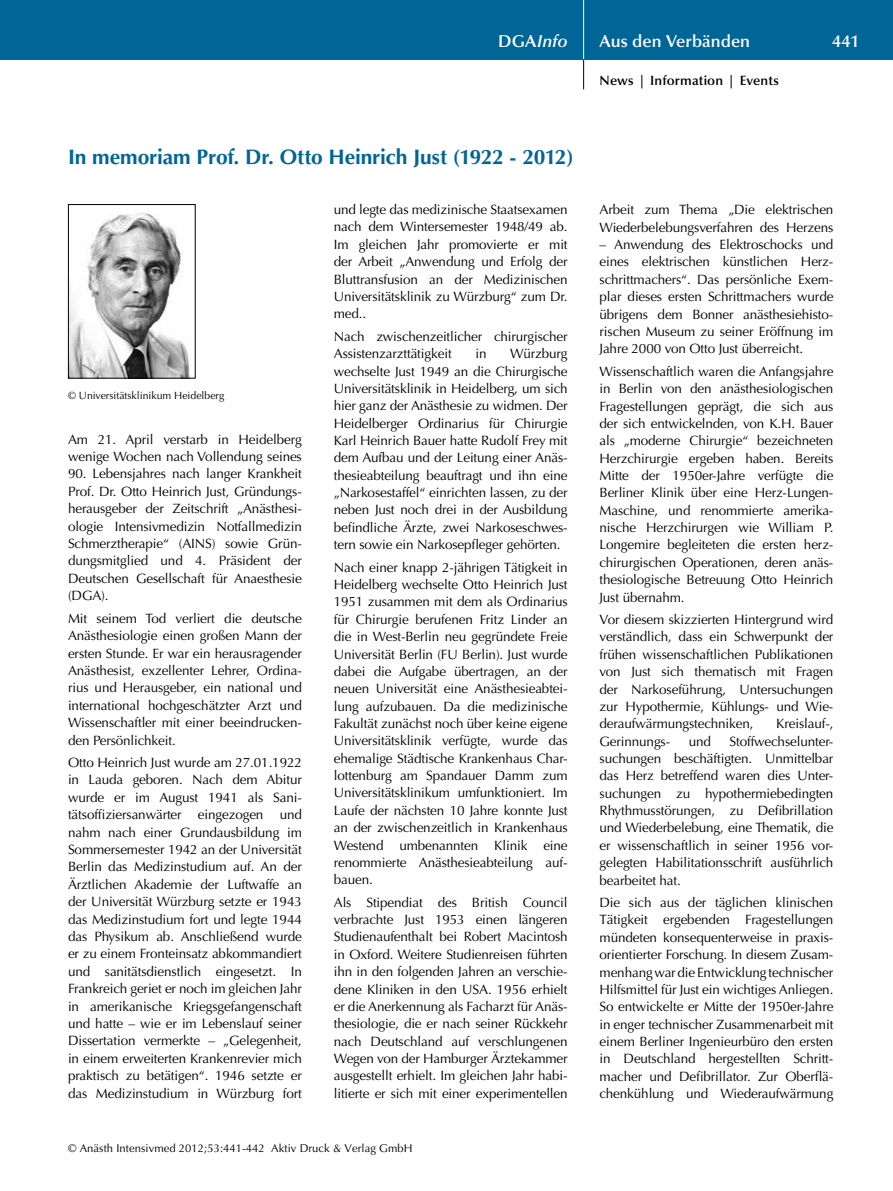
<style>
.page{position:relative;width:893px;height:1191px;background:#fff}
.page>*{position:absolute;margin:0;border:0;box-sizing:border-box;transform-origin:0 0}
.t1{font:700 21px "Optima";letter-spacing:-.01em;color:#006597}
.t2{font:600 17.25px "Optima";color:#fff}
.t3{font:italic 600 17.25px "Optima";color:#fff}
.t4{font:13.5px/17.4px "Optima";letter-spacing:-.01em;color:#000;text-align:justify}
.t5{font:600 13.5px "Optima";letter-spacing:.01em;color:#000}
.t6{font:11.25px "Optima";letter-spacing:.005em;color:#000}
.t7{font:10.5px "Optima";color:#000}
.s1{font-style:normal}
</style>
<div class="page">
<div style="left:0;top:0;width:893px;height:60px;background:#006597"></div>
<hr style="left:583px;top:0;width:1px;height:60px;background:#fff">
<svg style="left:583px;top:60px;width:1px;height:29px"></svg>
<img style="left:70px;top:212px;width:120px;height:164px">
<div style="left:68px;top:204px;width:128px;height:174px;border:1px solid #000"></div>
<p class="t3" style="left:498px;top:31px;width:71px"><span class="s1">DGA</span>Info</p>
<p class="t2" style="left:600px;top:31px;width:152px">Aus den Verbänden</p>
<p class="t2" style="left:832px;top:31px;width:28px">441</p>
<p class="t5" style="left:600px;top:73px;width:181px">News | Information | Events</p>
<h1 class="t1" style="left:68px;top:145px;width:507px">In memoriam Prof. Dr. Otto Heinrich Just (1922 - 2012)</h1>
<p class="t7" style="left:68px;top:389px;width:158px">© Universitätsklinikum Heidelberg</p>
<p class="t4" style="left:68px;top:430px;width:235px">Am 21. April verstarb in Heidelberg wenige Wochen nach Vollendung seines</p>
<p class="t4" style="left:68px;top:465px;width:235px">90. Lebensjahres nach langer Krankheit Prof. Dr. Otto Heinrich Just, Gründungs&shy;herausgeber der Zeitschrift „Anästhesi&shy;ologie Intensivmedizin Notfallmedizin Schmerztherapie“ (AINS) sowie Grün&shy;dungsmitglied und 4. Präsident der Deutschen Gesellschaft für Anaesthesie (DGA).</p>
<p class="t4" style="left:68px;top:609px;width:235px">Mit seinem Tod verliert die deutsche Anästhesiologie einen großen Mann der ersten Stunde. Er war ein herausragender Anästhesist, exzellenter Lehrer, Ordina&shy;rius und Herausgeber, ein national und international hochgeschätzter Arzt und Wissenschaftler mit einer beeindrucken&shy;den Persönlichkeit.</p>
<p class="t4" style="left:68px;top:754px;width:235px">Otto Heinrich Just wurde am 27.01.1922 in Lauda geboren. Nach dem Abitur wurde er im August 1941 als Sani&shy;tätsoffiziersanwärter eingezogen und nahm nach einer Grundausbildung im Sommersemester 1942 an der Universität Berlin das Medizinstudium auf. An der Ärztlichen Akademie der Luftwaffe an der Universität Würzburg setzte er 1943 das Medizinstudium fort und legte 1944 das Physikum ab. Anschließend wurde er zu einem Fronteinsatz abkommandiert und sanitätsdienstlich eingesetzt. In Frankreich geriet er noch im gleichen Jahr in amerikanische Kriegsgefangenschaft und hatte – wie er im Lebenslauf seiner Dissertation vermerkte – „Gelegenheit, in einem erweiterten Krankenrevier mich praktisch zu betätigen“. 1946 setzte er das Medizinstudium in Würzburg fort</p>
<p class="t4" style="left:334px;top:201px;width:235px">und legte das medizinische Staatsexamen nach dem Wintersemester 1948/49 ab.<br>Im gleichen Jahr promovierte er mit der Arbeit „Anwendung und Erfolg der Bluttransfusion an der Medizinischen Universitätsklinik zu Würzburg“ zum Dr. med..</p>
<p class="t4" style="left:334px;top:328px;width:235px">Nach zwischenzeitlicher chirurgischer<br>Assistenzarzttätigkeit</p>
<p class="t4" style="left:334px;top:345px;width:235px;text-indent:176px">Würzburg wechselte Just 1949 an die Chirurgische Universitätsklinik in Heidelberg, um sich hier ganz der Anästhesie zu widmen. Der Heidelberger Ordinarius für Chirurgie Karl Heinrich Bauer hatte Rudolf Frey mit dem Aufbau und der Leitung einer Anäs&shy;thesieabteilung beauftragt und ihn eine „Narkosestaffel“ einrichten lassen, zu der neben Just noch drei in der Ausbildung befindliche Ärzte, zwei Narkoseschwes&shy;tern sowie ein Narkosepfleger gehörten.</p>
<p class="t4" style="left:334px;top:558px;width:235px">Nach einer knapp 2-jährigen Tätigkeit in Heidelberg wechselte Otto Heinrich Just 1951 zusammen mit dem als Ordinarius für Chirurgie berufenen Fritz Linder an die in West-Berlin neu gegründete Freie Universität Berlin (FU Berlin). Just wurde dabei die Aufgabe übertragen, an der neuen Universität eine Anästhesieabtei&shy;lung aufzubauen. Da die medizinische Fakultät zunächst noch über keine eigene Universitätsklinik verfügte, wurde das ehemalige Städtische Krankenhaus Char&shy;lottenburg am Spandauer Damm zum Universitätsklinikum umfunktioniert. Im Laufe der nächsten 10 Jahre konnte Just an der zwischenzeitlich in Krankenhaus Westend umbenannten Klinik eine renommierte Anästhesieabteilung auf&shy;bauen.</p>
<p class="t4" style="left:334px;top:893px;width:235px">Als Stipendiat des British Council verbrachte Just 1953 einen längeren Studienaufenthalt bei Robert Macintosh in Oxford. Weitere Studienreisen führten ihn in den folgenden Jahren an verschie&shy;dene Kliniken in den USA. 1956 erhielt er die Anerkennung als Facharzt für Anäs&shy;thesiologie, die er nach seiner Rückkehr nach Deutschland auf verschlungenen Wegen von der Hamburger Ärztekammer ausgestellt erhielt. Im gleichen Jahr habi&shy;litierte er sich mit einer experimentellen</p>
<p class="t4" style="left:476px;top:345px;width:13px">in</p>
<p class="t6" style="left:68px;top:1142px;width:346px">© Anästh Intensivmed 2012;53:441-442 Aktiv Druck &amp; Verlag GmbH</p>
<p class="t4" style="left:600px;top:201px;width:235px">Arbeit zum Thema „Die elektrischen<br>Wiederbelebungsverfahren des Herzens</p>
<p class="t4" style="left:600px;top:236px;width:235px">– Anwendung des Elektroschocks und eines elektrischen künstlichen Herz&shy;schrittmachers“. Das persönliche Exem&shy;plar dieses ersten Schrittmachers wurde übrigens dem Bonner anästhesiehisto&shy;rischen Museum zu seiner Eröffnung im Jahre 2000 von Otto Just überreicht.</p>
<p class="t4" style="left:600px;top:363px;width:235px">Wissenschaftlich waren die Anfangsjahre in Berlin von den anästhesiologischen Fragestellungen geprägt, die sich aus der sich entwickelnden, von K.H. Bauer als „moderne Chirurgie“ bezeichneten Herzchirurgie ergeben haben. Bereits Mitte der 1950er-Jahre verfügte die Berliner Klinik über eine Herz-Lungen-Maschine, und renommierte amerika&shy;nische Herzchirurgen wie William P.<br>Longemire begleiteten die ersten herz&shy;chirurgischen Operationen, deren anäs&shy;thesiologische Betreuung Otto Heinrich Just übernahm.</p>
<p class="t4" style="left:600px;top:611px;width:235px">Vor diesem skizzierten Hintergrund wird verständlich, dass ein Schwerpunkt der frühen wissenschaftlichen Publikationen von Just sich thematisch mit Fragen der Narkoseführung, Untersuchungen zur Hypothermie, Kühlungs- und Wie&shy;deraufwärmungstechniken,</p>
<p class="t4" style="left:776px;top:715px;width:59px">Kreislauf-,</p>
<p class="t4" style="left:600px;top:732px;width:235px;text-indent:130px">Stoffwechselunter&shy;suchungen beschäftigten. Unmittelbar das Herz betreffend waren dies Unter&shy;suchungen zu hypothermiebedingten Rhythmusstörungen, zu Defibrillation und Wiederbelebung, eine Thematik, die er wissenschaftlich in seiner 1956 vor&shy;gelegten Habilitationsschrift ausführlich bearbeitet hat.</p>
<p class="t4" style="left:600px;top:894px;width:235px">Die sich aus der täglichen klinischen Tätigkeit ergebenden Fragestellungen mündeten konsequenterweise in praxis&shy;orientierter Forschung. In diesem Zusam&shy;menhang war die Entwicklung technischer Hilfsmittel für Just ein wichtiges Anliegen.<br>So entwickelte er Mitte der 1950er-Jahre in enger technischer Zusammenarbeit mit einem Berliner Ingenieurbüro den ersten in Deutschland hergestellten Schritt&shy;macher und Defibrillator. Zur Oberflä&shy;chenkühlung und Wiederaufwärmung</p>
<p class="t4" style="left:600px;top:732px;width:72px">Gerinnungs-</p>
<p class="t4" style="left:689px;top:732px;width:24px">und</p>
</div>
